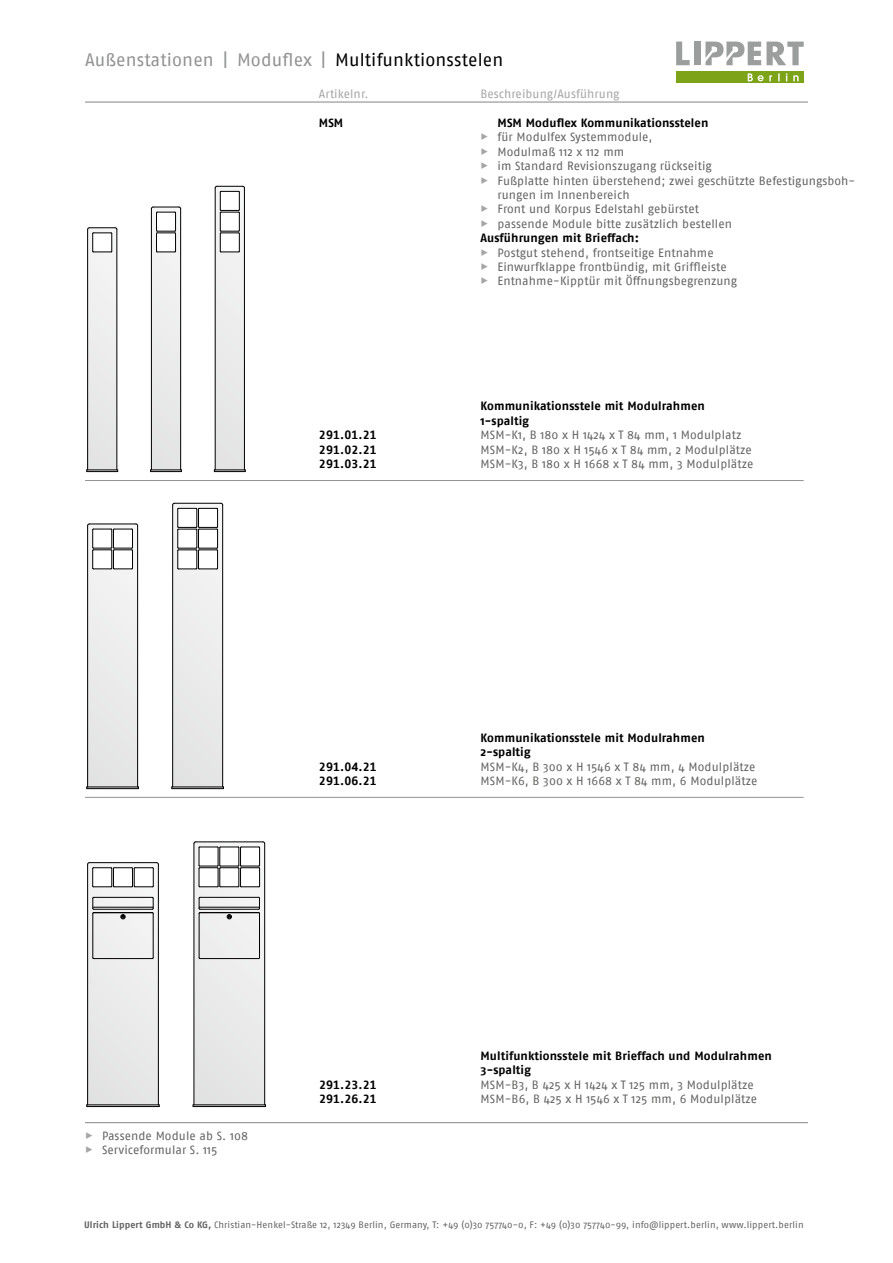
<style>
.page{position:relative;width:893px;height:1263px;background:#fff}
.page>*{position:absolute;margin:0;border:0;box-sizing:border-box;transform-origin:0 0}
.t1{font:18px "Fago No";letter-spacing:.005em;color:#919292}
.t2{font:12px/14.4px "Fago No";letter-spacing:.01em;color:#636362}
.t3{font:700 12px/14.4px "Fago No";letter-spacing:.01em;color:#000}
.t4{font:700 12px "Fago Office Sans";letter-spacing:.01em;color:#000}
.t5{font:12px "Fago No";letter-spacing:.005em;color:#a5a5a5}
.t6{font:9.3px "Fago No";letter-spacing:.005em;color:#636362}
.s1{color:#000}
.s2{font-family:"Fago No Regular Expert";color:#a5a5a5}
.s3{font-family:"Fago No Bold Tf"}
</style>
<div class="page">
<hr style="left:85px;top:101px;width:723px;height:2px;background:#919292">
<hr style="left:85px;top:1122px;width:723px;height:1px;background:#919292">
<hr style="left:85px;top:480px;width:719px;height:1px;background:#919292">
<hr style="left:85px;top:797px;width:719px;height:1px;background:#919292">
<div style="left:215px;top:186px;width:30px;height:286px;background:#eaeaea"></div>
<hr style="left:244px;top:188px;width:1px;height:282px;background:#000">
<hr style="left:215px;top:188px;width:1px;height:282px;background:#000">
<hr style="left:214px;top:470px;width:31px;height:1px;background:#000">
<hr style="left:214px;top:471px;width:31px;height:1px;background:#000">
<svg style="left:215px;top:186px;width:30px;height:67px"></svg>
<svg style="left:150px;top:207px;width:32px;height:265px"></svg>
<svg style="left:87px;top:227px;width:31px;height:245px"></svg>
<svg style="left:172px;top:503px;width:52px;height:286px"></svg>
<div style="left:88px;top:524px;width:50px;height:265px;background:#ebebeb"></div>
<hr style="left:137px;top:526px;width:1px;height:261px;background:#000">
<hr style="left:87px;top:526px;width:1px;height:261px;background:#000">
<hr style="left:87px;top:787px;width:51px;height:1px;background:#000">
<svg style="left:87px;top:523px;width:51px;height:47px"></svg>
<hr style="left:87px;top:788px;width:51px;height:1px;background:#000">
<svg style="left:193px;top:841px;width:73px;height:266px"></svg>
<div style="left:88px;top:863px;width:70px;height:244px;background:#ebebeb"></div>
<hr style="left:158px;top:864px;width:1px;height:241px;background:#000">
<hr style="left:87px;top:864px;width:1px;height:241px;background:#000">
<hr style="left:87px;top:1104px;width:72px;height:1px;background:#000">
<hr style="left:87px;top:1106px;width:72px;height:1px;background:#000">
<svg style="left:87px;top:862px;width:72px;height:25px"></svg>
<hr style="left:94px;top:897px;width:58px;height:1px;background:#000">
<hr style="left:94px;top:909px;width:58px;height:1px;background:#000">
<hr style="left:93px;top:907px;width:60px;height:1px;background:#000">
<hr style="left:94px;top:912px;width:58px;height:1px;background:#000">
<svg style="left:121px;top:914px;width:4px;height:5px"></svg>
<hr style="left:93px;top:913px;width:1px;height:45px;background:#000">
<hr style="left:153px;top:913px;width:1px;height:45px;background:#000">
<hr style="left:94px;top:958px;width:58px;height:1px;background:#000">
<svg style="left:92px;top:897px;width:2px;height:17px"></svg>
<svg style="left:152px;top:897px;width:2px;height:17px"></svg>
<div style="left:676px;top:71px;width:128px;height:12px;background:#7da419"></div>
<svg style="left:748px;top:73px;width:24px;height:8px"></svg>
<svg style="left:778px;top:73px;width:2px;height:8px"></svg>
<svg style="left:793px;top:75px;width:6px;height:6px"></svg>
<svg style="left:676px;top:42px;width:14px;height:23px"></svg>
<div style="left:694px;top:42px;width:6px;height:23px;background:#9c9d9d"></div>
<svg style="left:705px;top:42px;width:99px;height:23px"></svg>
<h1 class="t1" style="left:85px;top:49px;width:420px">Außenstationen | Moduflex | <span class="s1">Multifunktionsstelen</span></h1>
<p class="t5" style="left:319px;top:87px;width:51px">Artikelnr.</p>
<p class="t5" style="left:480px;top:87px;width:141px">Beschreibung/Ausführung</p>
<p class="t3" style="left:319px;top:115px;width:26px">MSM</p>
<p class="t3" style="left:497px;top:115px;width:212px">MSM Moduflex Kommunikationsstelen</p>
<p class="t2" style="left:480px;top:130px;width:173px"><span class="s2">%</span> für Modulfex Systemmodule,</p>
<p class="t2" style="left:480px;top:144px;width:145px"><span class="s2">%</span> Modulmaß 112 x 112 mm</p>
<p class="t2" style="left:480px;top:159px;width:233px"><span class="s2">%</span> im Standard Revisionszugang rückseitig</p>
<p class="t2" style="left:480px;top:173px;width:376px"><span class="s2">%</span> Fußplatte hinten überstehend; zwei geschützte Befestigungsboh-</p>
<p class="t2" style="left:497px;top:187px;width:134px">rungen im Innenbereich</p>
<p class="t2" style="left:480px;top:202px;width:220px"><span class="s2">%</span> Front und Korpus Edelstahl gebürstet</p>
<p class="t2" style="left:480px;top:216px;width:253px"><span class="s2">%</span> passende Module bitte zusätzlich bestellen</p>
<p class="t3" style="left:480px;top:231px;width:160px">Ausführungen mit Brieffach:</p>
<p class="t2" style="left:480px;top:245px;width:235px"><span class="s2">%</span> Postgut stehend, frontseitige Entnahme</p>
<p class="t2" style="left:480px;top:259px;width:248px"><span class="s2">%</span> Einwurfklappe frontbündig, mit Griffleiste</p>
<p class="t2" style="left:480px;top:274px;width:258px"><span class="s2">%</span> Entnahme-Kipptür mit Öffnungsbegrenzung</p>
<p class="t3" style="left:480px;top:399px;width:226px;text-indent:7px">ommunikationsstele mit Modulrahmen<br>1-spaltig</p>
<p class="t4" style="left:319px;top:428px;width:59px">291.01.21</p>
<p class="t2" style="left:480px;top:428px;width:262px">MSM-K1, B 180 x H 1424 x T 84 mm, 1 Modulplatz</p>
<p class="t4" style="left:319px;top:442px;width:59px">291.02.21</p>
<p class="t2" style="left:480px;top:442px;width:273px">MSM-K2, B 180 x H 1546 x T 84 mm, 2 Modulplätze</p>
<p class="t4" style="left:319px;top:457px;width:59px">291.03.21</p>
<p class="t2" style="left:481px;top:456px;width:274px">MSM-K3, B 180 x H 1668 x T 84 mm, 3 Modulplätze</p>
<p class="t3" style="left:481px;top:730px;width:226px;text-indent:7px">ommunikationsstele mit Modulrahmen<br>2-spaltig</p>
<p class="t4" style="left:319px;top:759px;width:59px">291.04.21</p>
<p class="t2" style="left:481px;top:759px;width:276px">MSM-K4, B 300 x H 1546 x T 84 mm, 4 Modulplätze</p>
<p class="t4" style="left:319px;top:774px;width:59px">291.06.21</p>
<p class="t2" style="left:481px;top:773px;width:278px">MSM-K6, B 300 x H 1668 x T 84 mm, 6 Modulplätze</p>
<p class="t3" style="left:481px;top:1048px;width:293px">Multifunktionsstele mit Brieffach und Modulrahmen<br>3-spaltig</p>
<p class="t2" style="left:85px;top:1128px;width:165px"><span class="s2">%</span> Passende Module ab S. 108 <span class="s2">%</span> Serviceformular S. 115</p>
<p class="t4" style="left:319px;top:1077px;width:59px">291.23.21</p>
<p class="t2" style="left:481px;top:1077px;width:275px">MSM-B3, B 425 x H 1424 x T 125 mm, 3 Modulplätze</p>
<p class="t4" style="left:319px;top:1092px;width:59px">291.26.21</p>
<p class="t2" style="left:481px;top:1091px;width:278px">MSM-B6, B 425 x H 1546 x T 125 mm, 6 Modulplätze</p>
<p class="t6" style="left:84px;top:1220px;width:721px"><span class="s3">Ulrich Lippert GmbH &amp; Co KG,</span> Christian-Henkel-Straße 12, 12349 Berlin, Germany, T: +49 (0)30 757740-0, F: +49 (0)30 757740-99, info@lippert.berlin, www.lippert.berlin</p>
</div>
